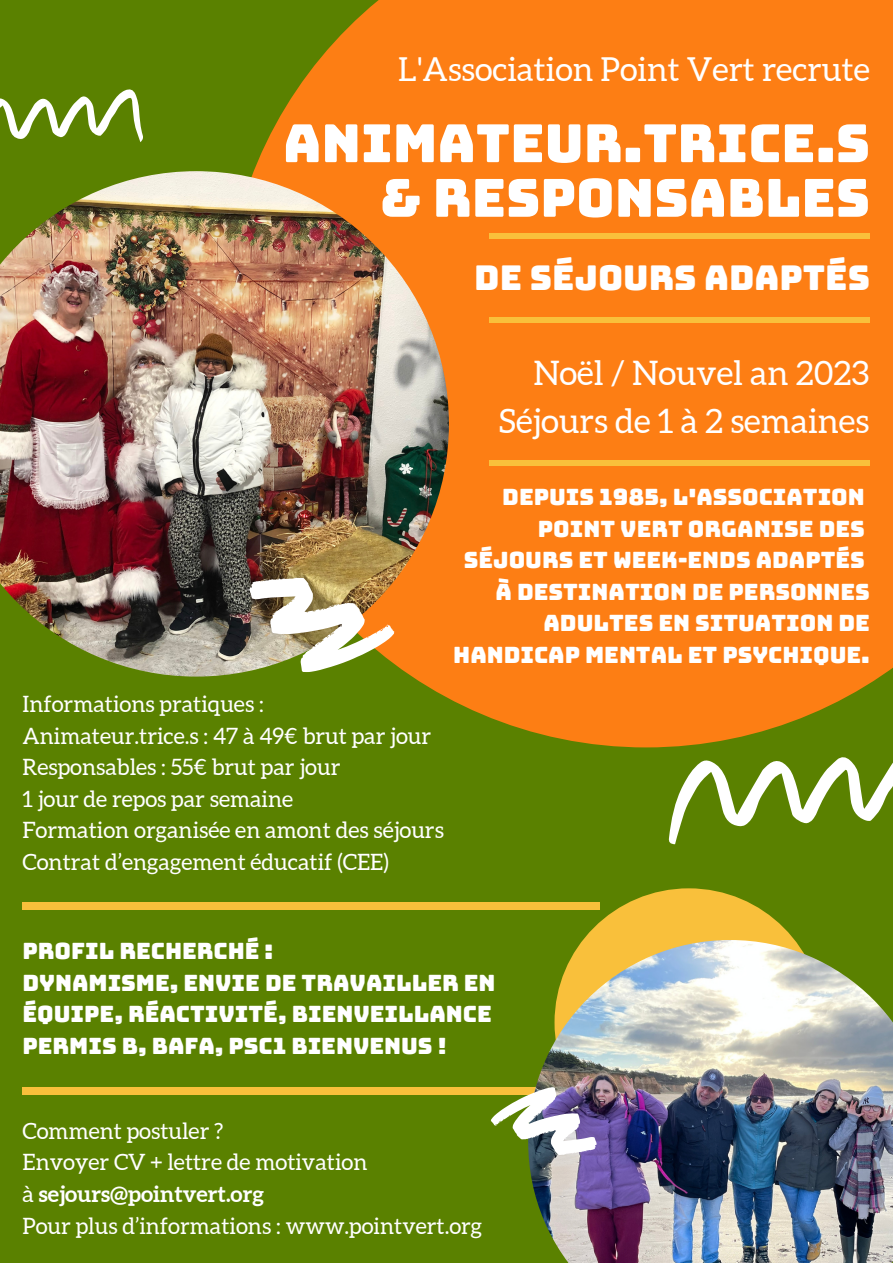
<style>
.page{position:relative;width:893px;height:1263px;background:#5a8100}
.page>*{position:absolute;margin:0;border:0;box-sizing:border-box;transform-origin:0 0}
.t1{font:52.5px "Bungee";color:#fff}
.t2{font:34.2px "Bungee";color:#fff}
.t3{font:33.75px "Aleo";color:#fff}
.t4{font:33px "Aleo";color:#fff}
.t5{font:22.5px "Aleo";color:#fff}
.t6{font:22.5px/31.5px "Bungee";color:#fff;text-align:right}
.t7{font:700 22.5px "Aleo";color:#fff}
.s1{font-weight:400}
</style>
<div class="page">
<div style="left:23px;top:902px;width:577px;height:7px;background:#f9c03b"></div>
<div style="left:23px;top:1087px;width:577px;height:8px;background:#f9c03b"></div>
<svg style="left:254px;top:0;width:639px;height:747px;fill:#fd7e14"></svg>
<div style="left:554px;top:888px;width:269px;height:269px;background:#f9c03b;border-radius:50%"></div>
<img style="left:0;top:171px;width:449px;height:505px">
<img style="left:528px;top:940px;width:365px;height:323px">
<img style="left:491px;top:1087px;width:106px;height:68px">
<img style="left:243px;top:574px;width:155px;height:105px">
<svg style="left:668px;top:746px;width:225px;height:98px"></svg>
<svg style="left:0;top:89px;width:143px;height:53px"></svg>
<div style="left:489px;top:234px;width:381px;height:5px;background:#f9c03b"></div>
<div style="left:489px;top:318px;width:381px;height:5px;background:#f9c03b"></div>
<div style="left:489px;top:460px;width:381px;height:5px;background:#f9c03b"></div>
<p class="t4" style="left:398px;top:51px;width:473px">L'Association Point Vert recrute</p>
<p class="t1" style="left:283px;top:117px;width:588px">ANIMATEUR.TRICE.S</p>
<p class="t1" style="left:380px;top:172px;width:491px">&amp; RESPONSABLES</p>
<p class="t2" style="left:474px;top:261px;width:397px">DE SÉJOURS ADAPTÉS</p>
<p class="t3" style="left:533px;top:354px;width:337px">Noël / Nouvel an 2023</p>
<p class="t3" style="left:499px;top:402px;width:372px">Séjours de 1 à 2 semaines</p>
<p class="t6" style="left:502px;top:481px;width:364px">DEPUIS 1985, L'ASSOCIATION</p>
<p class="t6" style="left:538px;top:513px;width:328px">POINT VERT ORGANISE DES</p>
<p class="t6" style="left:464px;top:544px;width:402px">SÉJOURS ET WEEK-ENDS ADAPTÉS</p>
<p class="t6" style="left:453px;top:576px;width:418px">À DESTINATION DE PERSONNES<br>ADULTES EN SITUATION DE<br>HANDICAP MENTAL ET PSYCHIQUE.</p>
<p class="t5" style="left:23px;top:691px;width:243px">Informations pratiques :</p>
<p class="t5" style="left:23px;top:723px;width:410px">Animateur.trice.s : 47 à 49€ brut par jour</p>
<p class="t5" style="left:23px;top:754px;width:319px">Responsables : 55€ brut par jour</p>
<p class="t5" style="left:23px;top:786px;width:272px">1 jour de repos par semaine</p>
<p class="t5" style="left:23px;top:817px;width:423px">Formation organisée en amont des séjours</p>
<p class="t5" style="left:23px;top:849px;width:368px">Contrat d’engagement éducatif (CEE)</p>
<p class="t6" style="left:23px;top:935px;width:252px">PROFIL RECHERCHÉ :</p>
<p class="t6" style="left:23px;top:967px;width:474px">DYNAMISME, ENVIE DE TRAVAILLER EN</p>
<p class="t6" style="left:23px;top:998px;width:471px">ÉQUIPE, RÉACTIVITÉ, BIENVEILLANCE</p>
<p class="t6" style="left:23px;top:1030px;width:426px">PERMIS B, BAFA, PSC1 BIENVENUS !</p>
<p class="t5" style="left:23px;top:1118px;width:202px">Comment postuler ?</p>
<p class="t5" style="left:23px;top:1149px;width:346px">Envoyer CV + lettre de motivation</p>
<p class="t7" style="left:23px;top:1181px;width:243px"><span class="s1">à</span> sejours@pointvert.org</p>
<p class="t5" style="left:23px;top:1213px;width:461px">Pour plus d’informations : www.pointvert.org</p>
</div>
